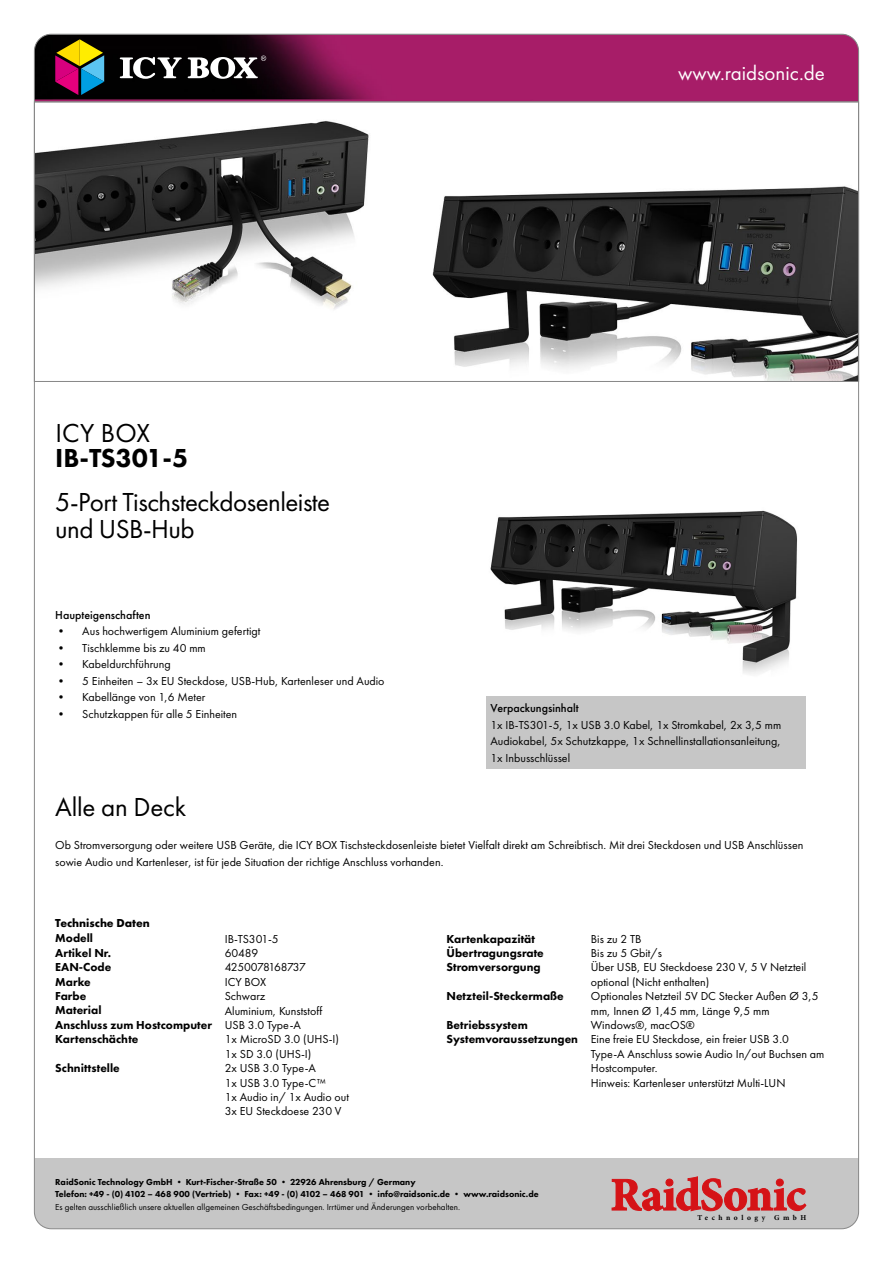
<style>
.page{position:relative;width:893px;height:1263px;background:#fff}
.page>*{position:absolute;margin:0;border:0;box-sizing:border-box;transform-origin:0 0}
.Titel_icybox{font:27px "Futura PT";letter-spacing:-.02em;color:#000}
.fließtext{font:27px "Futura PT";letter-spacing:-.01em;color:#000}
.Produktname{font:800 27px "Futura PT";color:#000}
.t1{font:21px "Futura PT";color:#fff}
.fließtext-2{font:12px/16.5px "Futura PT";color:#000}
.Technische_Daten_dün{font:12px/14.4px "Futura PT";color:#000}
.Technische_daten_fet{font:800 12px "Futura PT";color:#000}
.t2{font:500 12px "Futura PT";color:#000}
.t3{font:700 12px "Futura PT";color:#000}
.Technische_Daten_dün-2{font:12px "Futura PT";letter-spacing:-.05em;color:#000}
.Fuß{font:800 9px "Futura PT";color:#000}
.Fuß-2{font:9px "Futura PT";color:#000}
.t4{font:700 7.5px "Minion Pro";letter-spacing:.47em;color:#000}
</style>
<div class="page">
<svg style="left:36px;top:102px;width:821px;height:280px"></svg>
<img style="left:490px;top:510px;width:307px;height:164px">
<div style="left:34px;top:1159px;width:825px;height:70px;background:#c6c6c6"></div>
<svg style="left:612px;top:1176px;width:194px;height:35px"></svg>
<svg style="left:34px;top:34px;width:825px;height:68px"></svg>
<svg style="left:120px;top:56px;width:146px;height:23px"></svg>
<svg style="left:55px;top:39px;width:49px;height:56px"></svg>
<div style="left:486px;top:696px;width:320px;height:72px;background:#c6c6c6"></div>
<p class="t1" style="left:678px;top:60px;width:148px">www.raidsonic.de</p>
<p class="Titel_icybox" style="left:55px;top:417px;width:96px">ICY BOX</p>
<p class="Produktname" style="left:55px;top:441px;width:135px">IB-TS301-5</p>
<p class="Titel_icybox" style="left:55px;top:486px;width:276px">5-Port Tischsteckdosenleiste</p>
<p class="Titel_icybox" style="left:55px;top:513px;width:141px">und USB-Hub</p>
<p class="t2" style="left:55px;top:607px;width:97px">Haupteigenschaften</p>
<p class="fließtext-2" style="left:55px;top:623px;width:207px">• Aus hochwertigem Aluminium gefertigt</p>
<p class="fließtext-2" style="left:55px;top:639px;width:152px">• Tischklemme bis zu 40 mm</p>
<p class="fließtext-2" style="left:55px;top:656px;width:117px">• Kabeldurchführung</p>
<p class="fließtext-2" style="left:55px;top:672px;width:331px">• 5 Einheiten – 3x EU Steckdose, USB-Hub, Kartenleser und Audio</p>
<p class="fließtext-2" style="left:55px;top:689px;width:152px">• Kabellänge von 1,6 Meter</p>
<p class="fließtext-2" style="left:55px;top:705px;width:183px">• Schutzkappen für alle 5 Einheiten</p>
<p class="t2" style="left:490px;top:701px;width:90px">Verpackungsinhalt</p>
<p class="fließtext-2" style="left:490px;top:716px;width:292px">1x IB-TS301-5, 1x USB 3.0 Kabel, 1x Stromkabel, 2x 3,5 mm<br>Audiokabel, 5x Schutzkappe, 1x Schnellinstallationsanleitung,</p>
<p class="fließtext-2" style="left:490px;top:749px;width:81px">1x Inbusschlüssel</p>
<p class="fließtext" style="left:55px;top:791px;width:132px">Alle an Deck</p>
<p class="fließtext-2" style="left:55px;top:837px;width:750px">Ob Stromversorgung oder weitere USB Geräte, die ICY BOX Tischsteckdosenleiste bietet Vielfalt direkt am Schreibtisch. Mit drei Steckdosen und USB Anschlüssen sowie Audio und Kartenleser, ist für jede Situation der richtige Anschluss vorhanden.</p>
<p class="t3" style="left:55px;top:915px;width:96px">Technische Daten</p>
<p class="Technische_daten_fet" style="left:55px;top:931px;width:39px">Modell</p>
<p class="Technische_daten_fet" style="left:55px;top:945px;width:57px">Artikel Nr.</p>
<p class="Technische_daten_fet" style="left:55px;top:960px;width:58px">EAN-Code</p>
<p class="Technische_daten_fet" style="left:55px;top:974px;width:37px">Marke</p>
<p class="Technische_daten_fet" style="left:55px;top:988px;width:32px">Farbe</p>
<p class="Technische_daten_fet" style="left:55px;top:1003px;width:48px">Material</p>
<p class="Technische_daten_fet" style="left:55px;top:1017px;width:158px">Anschluss zum Hostcomputer</p>
<p class="Technische_daten_fet" style="left:55px;top:1032px;width:85px">Kartenschächte</p>
<p class="Technische_daten_fet" style="left:55px;top:1060px;width:66px">Schnittstelle</p>
<p class="Technische_Daten_dün" style="left:225px;top:931px;width:56px">IB-TS301-5</p>
<p class="Technische_Daten_dün" style="left:225px;top:946px;width:35px">60489</p>
<p class="Technische_Daten_dün-2" style="left:225px;top:960px;width:83px">4250078168737</p>
<p class="Technische_Daten_dün" style="left:225px;top:974px;width:43px">ICY BOX</p>
<p class="Technische_Daten_dün" style="left:225px;top:989px;width:42px">Schwarz</p>
<p class="Technische_Daten_dün" style="left:225px;top:1003px;width:99px">Aluminium, Kunststoff</p>
<p class="Technische_Daten_dün" style="left:225px;top:1018px;width:78px">USB 3.0 Type-A</p>
<p class="Technische_Daten_dün" style="left:225px;top:1032px;width:116px">1x MicroSD 3.0 (UHS-I)</p>
<p class="Technische_Daten_dün" style="left:225px;top:1046px;width:88px">1x SD 3.0 (UHS-I)</p>
<p class="Technische_Daten_dün" style="left:225px;top:1061px;width:93px">2x USB 3.0 Type-A</p>
<p class="Technische_Daten_dün" style="left:225px;top:1075px;width:103px">1x USB 3.0 Type-C™</p>
<p class="Technische_Daten_dün" style="left:225px;top:1090px;width:126px">1x Audio in/ 1x Audio out</p>
<p class="Technische_Daten_dün" style="left:225px;top:1104px;width:118px">3x EU Steckdoese 230 V</p>
<p class="Technische_daten_fet" style="left:446px;top:931px;width:90px">Kartenkapazität</p>
<p class="Technische_daten_fet" style="left:446px;top:945px;width:99px">Übertragungsrate</p>
<p class="Technische_daten_fet" style="left:446px;top:960px;width:96px">Stromversorgung</p>
<p class="Technische_daten_fet" style="left:446px;top:989px;width:119px">Netzteil-Steckermaße</p>
<p class="Technische_daten_fet" style="left:446px;top:1017px;width:83px">Betriebssystem</p>
<p class="Technische_daten_fet" style="left:446px;top:1032px;width:133px">Systemvoraussetzungen</p>
<p class="Technische_Daten_dün" style="left:591px;top:931px;width:52px">Bis zu 2 TB</p>
<p class="Technische_Daten_dün" style="left:591px;top:946px;width:73px">Bis zu 5 Gbit/s</p>
<p class="Technische_Daten_dün" style="left:591px;top:960px;width:217px">Über USB, EU Steckdoese 230 V, 5 V Netzteil optional (Nicht enthalten)</p>
<p class="Technische_Daten_dün" style="left:591px;top:989px;width:229px">Optionales Netzteil 5V DC Stecker Außen Ø 3,5 mm, Innen Ø 1,45 mm, Länge 9,5 mm</p>
<p class="Technische_Daten_dün" style="left:591px;top:1018px;width:106px">Windows®, macOS®</p>
<p class="Technische_Daten_dün" style="left:591px;top:1032px;width:235px">Eine freie EU Steckdose, ein freier USB 3.0<br>Type-A Anschluss sowie Audio In/out Buchsen am Hostcomputer.<br>Hinweis: Kartenleser unterstützt Multi-LUN</p>
<p class="Fuß" style="left:55px;top:1176px;width:362px">RaidSonic Technology GmbH • Kurt-Fischer-Straße 50 • 22926 Ahrensburg / Germany</p>
<p class="Fuß" style="left:55px;top:1188px;width:485px">Telefon: +49 - (0) 4102 – 468 900 (Vertrieb) • Fax: +49 - (0) 4102 – 468 901 • info@raidsonic.de • www.raidsonic.de</p>
<p class="Fuß-2" style="left:55px;top:1202px;width:406px">Es gelten ausschließlich unsere aktuellen allgemeinen Geschäftsbedingungen. Irrtümer und Änderungen vorbehalten.</p>
<p class="t4" style="left:697px;top:1212px;width:110px">Technology GmbH</p>
</div>
